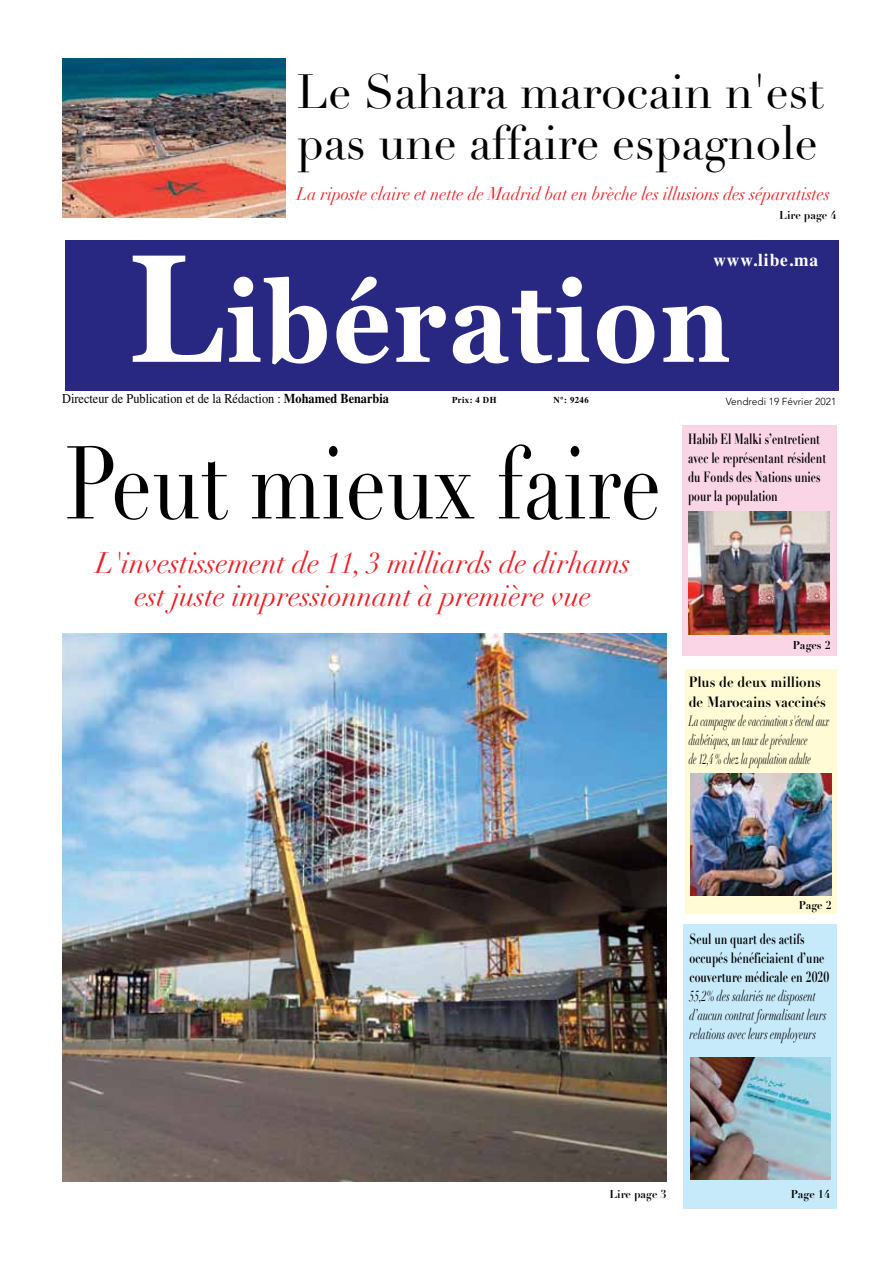
<style>
.page{position:relative;width:893px;height:1263px;background:#fff}
.page>*{position:absolute;margin:0;border:0;box-sizing:border-box;transform-origin:0 0}
.t1{font:700 112.65px "Georgia";color:#fff;scale:.9 1}
.t2{font:101.4px "Didot";color:#000;scale:.8 1}
.t3{font:47.4px/51.9px "Didot";color:#000}
.t4{font:italic 29.25px/33.8px "Didot";color:#ed1d24;text-align:center}
.t5{font:italic 18px "Didot";color:#ed1d24;scale:.93 1}
.t6{font:700 18px "Times";color:#fff}
.t7{font:italic 14.7px/19.2px "Didot";color:#000;scale:.57 1}
.t8{font:700 14.7px/19.2px "Didot";color:#000;scale:.71 1}
.t9{font:italic 14.7px/19.2px "Didot";color:#000;scale:.68 1}
.t10{font:700 14.7px/19.2px "Didot";color:#000;scale:.72 1}
.t11{font:700 14.7px/19.2px "Didot";color:#000;scale:.91 1}
.t12{font:13.5px "Times";color:#000;scale:.91 1}
.t13{font:700 11.25px "Didot";color:#000}
.t14{font:300 10.2px "Avenir";color:#000}
.t15{font:700 9px "Times";letter-spacing:.045em;color:#000}
.s1{font-size:153.3px}
.s2{font-weight:700}
</style>
<div class="page">
<div style="left:66px;top:240px;width:773px;height:151px;background:#282781"></div>
<img style="left:62px;top:634px;width:605px;height:547px">
<div style="left:683px;top:925px;width:153px;height:284px;background:#c7eafb"></div>
<img style="left:690px;top:1057px;width:141px;height:123px">
<div style="left:685px;top:669px;width:152px;height:245px;background:#fffcd5"></div>
<div style="left:682px;top:425px;width:154px;height:230px;background:#fad5e6"></div>
<img style="left:689px;top:512px;width:141px;height:122px">
<img style="left:62px;top:59px;width:224px;height:158px">
<img style="left:691px;top:773px;width:141px;height:123px">
<h3 class="t3" style="left:297px;top:66px;width:522px;text-indent:456px">' pas une affaire espagnole</h3>
<p class="t5" style="left:297px;top:183px;width:575px">La riposte claire et nette de Madrid bat en brèche les illusions des séparatistes</p>
<h3 class="t3" style="left:297px;top:66px;width:528px">Le Sahara marocain n est</h3>
<p class="t13" style="left:779px;top:208px;width:59px">Lire page 4</p>
<p class="t6" style="left:713px;top:243px;width:106px">www.libe.ma</p>
<h1 class="t1" style="left:128px;top:238px;width:671px"><span class="s1">L</span>ibération</h1>
<p class="t12" style="left:62px;top:386px;width:361px">Directeur de Publication et de la Rédaction : <span class="s2">Mohamed Benarbia</span></p>
<p class="t15" style="left:452px;top:392px;width:46px">Prix: 4 DH</p>
<p class="t15" style="left:554px;top:392px;width:37px">N°: 9246</p>
<p class="t14" style="left:726px;top:396px;width:112px">Vendredi 19 Février 2021</p>
<h2 class="t2" style="left:65px;top:422px;width:747px">Peut mieux faire</h2>
<h3 class="t4" style="left:96px;top:546px;width:536px">L'investissement de 11, 3 milliards de dirhams estjuste impressionnant à première vue</h3>
<p class="t8" style="left:688px;top:429px;width:196px">Habib El Malki ’s entretient avec le représentant résident du Fonds des Nations unies pour la population</p>
<p class="t13" style="left:793px;top:638px;width:39px">Pages 2</p>
<p class="t11" style="left:689px;top:673px;width:152px">Plus de deux millions de Marocains vaccinés</p>
<p class="t7" style="left:689px;top:711px;width:249px">La campagne de vaccination 's étend aux diabétiques u n, taux de prévalence<br>de 12,4 % chez la population adulte</p>
<p class="t13" style="left:799px;top:898px;width:35px">Page 2</p>
<p class="t10" style="left:690px;top:929px;width:195px">Seul un quart des actifs occupés bénéficiaient ’d une couverture médicale en 2020</p>
<p class="t9" style="left:690px;top:986px;width:203px">55,2% des salariés ne disposent<br>’d aucun contrat formalisant leurs relations avec leurs employeurs</p>
<p class="t13" style="left:609px;top:1187px;width:59px">Lire page 3</p>
<p class="t13" style="left:791px;top:1187px;width:41px">Page 14</p>
</div>
